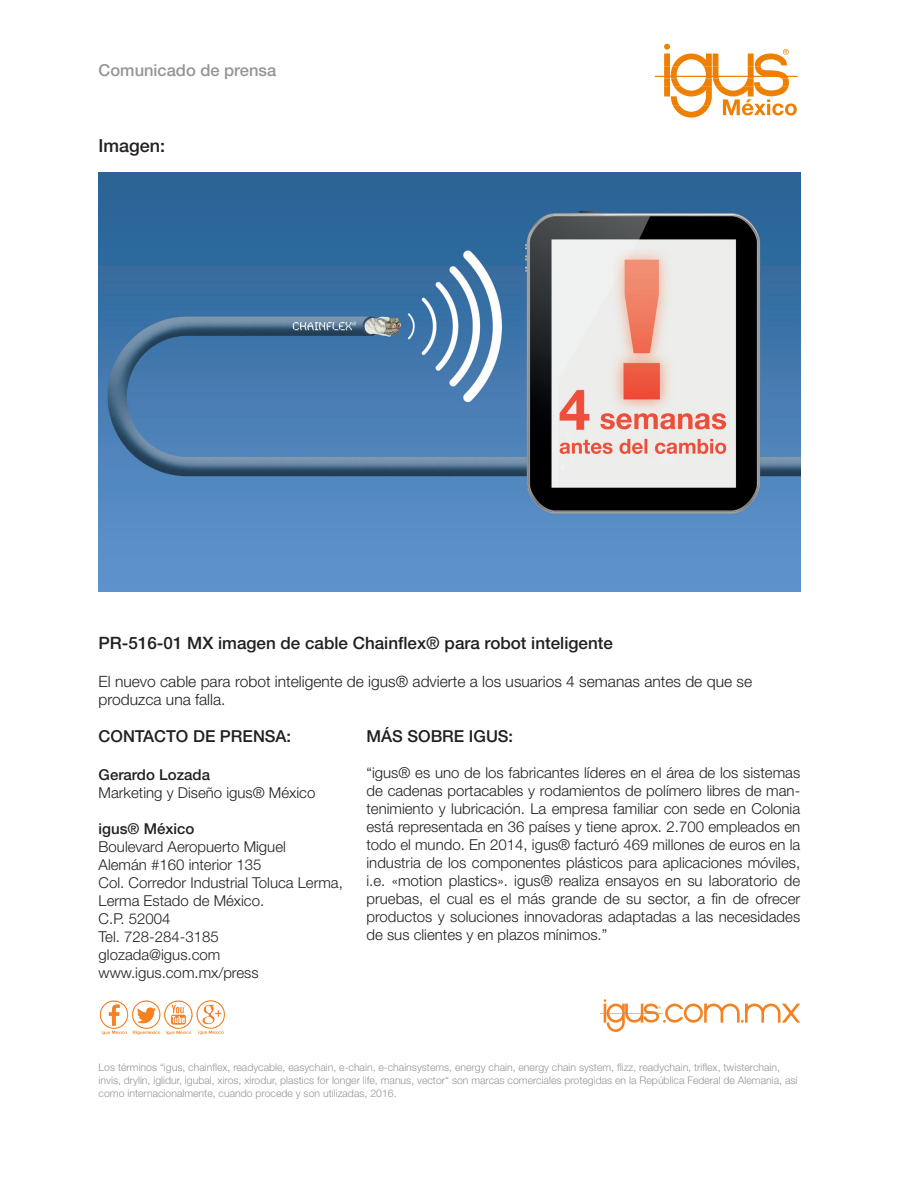
<style>
.page{position:relative;width:918px;height:1188px;background:#fff}
.page>*{position:absolute;margin:0;border:0;box-sizing:border-box;transform-origin:0 0}
.t1{font:500 18px "Helvetica Neue LT Std";color:#231f20}
.t2{font:500 16.95px "Helvetica Neue LT Std";color:#231f20}
.t3{font:500 16.5px "Helvetica Neue LT Std";color:#231f20}
.t4{font:500 16.5px "Helvetica Neue LT Std";color:#959595}
.t5{font:300 15.6px "Helvetica Neue LT Std";color:#231f20}
.t6{font:300 15px/18px "Helvetica Neue LT Std";color:#231f20;text-align:justify}
.t7{font:500 15px "Helvetica Neue LT Std";color:#231f20}
.t8{font:300 10.5px/12.6px "Helvetica Neue LT Std";color:#959595}
</style>
<div class="page">
<svg style="left:655px;top:44px;width:143px;height:74px"></svg>
<img style="left:99px;top:173px;width:701px;height:419px">
<img style="left:99px;top:1000px;width:126px;height:35px">
<svg style="left:600px;top:999px;width:200px;height:33px"></svg>
<p class="t4" style="left:99px;top:60px;width:179px">Comunicado de prensa</p>
<p class="t1" style="left:99px;top:135px;width:68px">Imagen:</p>
<p class="t2" style="left:99px;top:633px;width:516px">PR-516-01 MX imagen de cable Chainflex® para robot inteligente</p>
<p class="t5" style="left:99px;top:671px;width:655px">El nuevo cable para robot inteligente de igus® advierte a los usuarios 4 semanas antes de que se</p>
<p class="t5" style="left:99px;top:690px;width:128px">produzca una falla.</p>
<p class="t3" style="left:99px;top:727px;width:194px">CONTACTO DE PRENSA:</p>
<p class="t7" style="left:99px;top:766px;width:113px">Gerardo Lozada</p>
<p class="t6" style="left:99px;top:783px;width:218px">Marketing y Diseño igus® México</p>
<p class="t7" style="left:99px;top:820px;width:97px">igus® México</p>
<p class="t6" style="left:99px;top:837px;width:189px">Boulevard Aeropuerto Miguel</p>
<p class="t6" style="left:99px;top:855px;width:164px">Alemán #160 interior 135</p>
<p class="t6" style="left:99px;top:873px;width:246px">Col. Corredor Industrial Toluca Lerma,</p>
<p class="t6" style="left:99px;top:891px;width:167px">Lerma Estado de México.</p>
<p class="t6" style="left:99px;top:909px;width:73px">C.P. 52004</p>
<p class="t6" style="left:99px;top:927px;width:122px">Tel. 728-284-3185</p>
<p class="t6" style="left:99px;top:945px;width:123px">glozada@igus.com</p>
<p class="t6" style="left:99px;top:963px;width:162px">www.igus.com.mx/press</p>
<p class="t3" style="left:367px;top:727px;width:148px">MÁS SOBRE IGUS:</p>
<p class="t6" style="left:367px;top:764px;width:435px">“igus® es uno de los fabricantes líderes en el área de los sistemas de cadenas portacables y rodamientos de polímero libres de man&shy;tenimiento y lubricación. La empresa familiar con sede en Colonia está representada en 36 países y tiene aprox. 2.700 empleados en todo el mundo. En 2014, igus® facturó 469 millones de euros en la industria de los componentes plásticos para aplicaciones móviles, i.e. «motion plastics». igus® realiza ensayos en su laboratorio de pruebas, el cual es el más grande de su sector, a fin de ofrecer productos y soluciones innovadoras adaptadas a las necesidades de sus clientes y en plazos mínimos.”</p>
<p class="t8" style="left:99px;top:1061px;width:700px">Los términos “igus, chainflex, readycable, easychain, e-chain, e-chainsystems, energy chain, energy chain system, flizz, readychain, triflex, twisterchain, invis, drylin, iglidur, igubal, xiros, xirodur, plastics for longer life, manus, vector“ son marcas comerciales protegidas en la República Federal de Alemania, así como internacionalmente, cuando procede y son utilizadas, 2016.</p>
</div>
